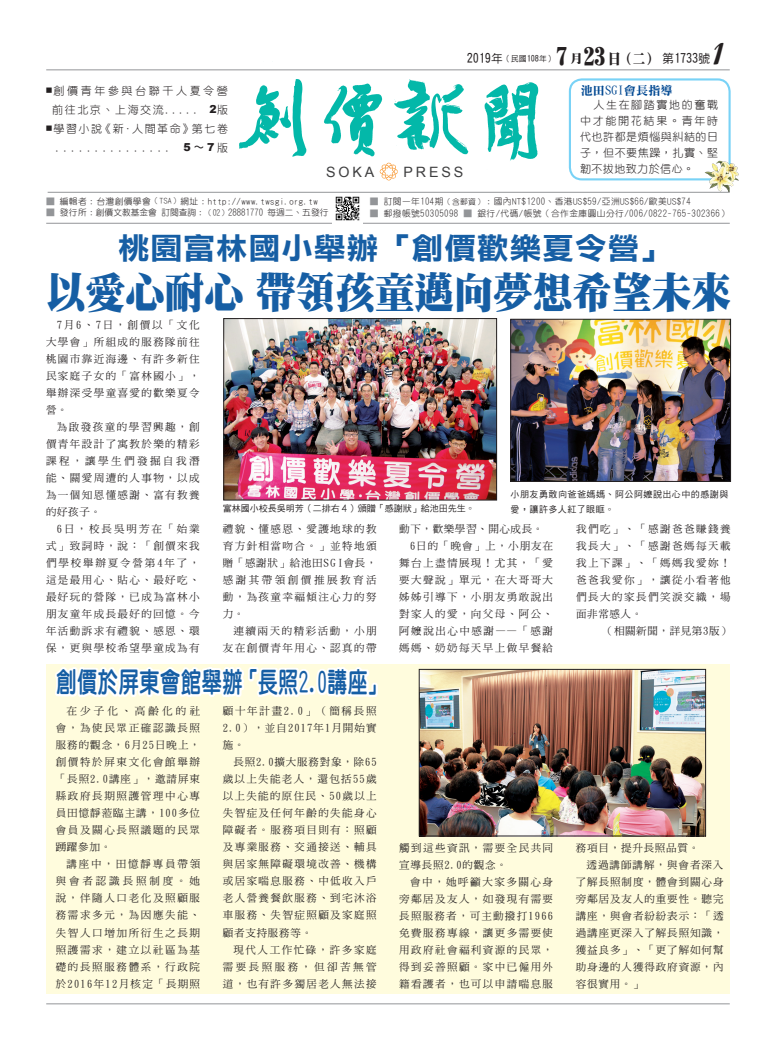
<style>
.page{position:relative;width:776px;height:1051px;background:#fff}
.page>*{position:absolute;margin:0;border:0;box-sizing:border-box;transform-origin:0 0}
.t1{font:42.6px "DF Ming UB HK BF";letter-spacing:-.005em;color:#165ea4;scale:.93 1}
.t2{font:30px "Script MT Bold";color:#231f20}
.t3{font:29.9px "DF Li Hei Bd WIN BF";letter-spacing:.02em;color:#165ea4;scale:1.07 1}
.t4{font:27.1px "DF Li Yuan Bd WIN BF";letter-spacing:.04em;color:#165ea4;scale:.74 1}
.t5{font:14.2px "Arial";letter-spacing:.2em;color:#3e3e3f}
.t6{font:12px "DF Hei Md HK BF";color:#231f20}
.t7{font:12px "DF Li Song Bd WIN BF";letter-spacing:.02em;color:#014892}
.t8{font:11px/16px "DF Yuan Lt HK BF";letter-spacing:.145em;color:#231f20;text-align:justify}
.t9{font:11px/19px "DF Yuan Lt HK BF";letter-spacing:.235em;color:#231f20;text-align:center}
.t10{font:10.5px/17px "DF Ming Md HK BF";letter-spacing:.135em;color:#231f20;text-align:justify}
.t11{font:10.5px "DF Ming Md HK BF";letter-spacing:.09em;color:#231f20}
.t12{font:10.5px "DF Ming Md HK BF";letter-spacing:.06em;color:#231f20}
.t13{font:10.5px "DF Ming Md HK BF";letter-spacing:.095em;color:#231f20}
.t14{font:10.5px "DF Ming Md HK BF";letter-spacing:.075em;color:#231f20}
.t15{font:9px/14.3px "DF Hei Md HK BF";letter-spacing:.05em;color:#231f20}
.t16{font:9px "DF Hei Md HK BF";color:#231f20}
.t17{font:8.7px "DF Yuan Lt HK BF";letter-spacing:.05em;color:#231f20}
.t18{font:8.7px "DF Yuan Lt HK BF";color:#231f20}
.t19{font:8px "DF Hei Md HK BF";color:#231f20}
.s1{font-size:12px}
.s2{font-family:"DF Ming UB HK BF";font-size:23.6px}
.s3{font-family:"DF Ming UB HK BF"}
.s4{font-family:"DF Ming UB HK BF";font-size:14.4px}
.s5{font-size:6px}
.s6{font-family:"Arial";font-weight:900}
.s7{font-family:"Li Hei Pro"}
.s8{color:#939598}
.s9{font-size:7.7px}
</style>
<div class="page">
<hr style="left:46px;top:1003px;width:683px;height:1px;background:#939598">
<div style="left:569px;top:78px;width:161px;height:102px;border:2px solid #79d2f6;border-radius:12px"></div>
<img style="left:235px;top:70px;width:308px;height:93px">
<hr style="left:46px;top:69px;width:683px;height:1px;background:#939598">
<img style="left:716px;top:159px;width:23px;height:22px">
<div style="left:46px;top:663px;width:683px;height:330px;background:#fffcdd"></div>
<svg style="left:51px;top:663px;width:329px;height:34px"></svg>
<img style="left:421px;top:671px;width:282px;height:163px">
<div style="left:419px;top:669px;width:286px;height:167px;border:1px solid #231f20"></div>
<img style="left:226px;top:320px;width:268px;height:178px">
<div style="left:224px;top:318px;width:272px;height:182px;border:1px solid #231f20"></div>
<svg style="left:46px;top:163px;width:689px;height:61px"></svg>
<img style="left:512px;top:321px;width:216px;height:158px">
<div style="left:510px;top:319px;width:220px;height:162px;border:1px solid #231f20"></div>
<h2 class="t2" style="left:712px;top:35px;width:13px">1</h2>
<p class="t8" style="left:580px;top:97px;width:140px;text-indent:13px">人生在腳踏實地的奮戰中才能開花結果。青年時代也許都是煩惱與糾結的日子，但不要焦躁，扎實、堅韌不拔地致力於信心。</p>
<p class="t19" style="left:466px;top:55px;width:89px"><span class="s1">2019年</span>（民國108年）</p>
<p class="t6" style="left:555px;top:53px;width:156px"><span class="s2">7</span> <span class="s3">月</span> <span class="s2">23</span> <span class="s4">日（二）</span>第1733號</p>
<p class="t7" style="left:580px;top:85px;width:93px">池田SGI會長指導</p>
<p class="t9" style="left:46px;top:81px;width:183px"><span class="s5">■</span>創價青年參與台聯千人夏令營前往北京、上海交流..... <span class="s6">2</span>版</p>
<p class="t8" style="left:46px;top:119px;width:183px;line-height:19px;text-align:right"><span class="s5">■</span>學習小說《新．人間革命》第七卷............... <span class="s6">5</span><span class="s7">～</span><span class="s6">7</span>版</p>
<h3 class="t5" style="left:326px;top:163px;width:50px">SOKA</h3>
<h3 class="t5" style="left:403px;top:163px;width:61px">PRESS</h3>
<p class="t17" style="left:370px;top:197px;width:322px"><span class="s8">■</span> 訂閱一年104期<span class="s9">（含郵資）</span>：國內NT$1200、香港US$59/亞洲US$66/歐美US$74</p>
<p class="t17" style="left:370px;top:208px;width:361px"><span class="s8">■</span> 郵撥帳號50305098 <span class="s8">■</span> 銀行/代碼/帳號（合作金庫圓山分行/006/0822-765-302366）</p>
<p class="t17" style="left:46px;top:197px;width:273px"><span class="s8">■</span> 編輯者：台灣創價學會<span class="s9">（TSA）</span>網址：http://www.twsgi.org.tw</p>
<p class="t18" style="left:46px;top:208px;width:284px"><span class="s8">■</span> 發行所：創價文教基金會 訂閱查詢：<span class="s9">（02）</span>28881770 每週二、五發行</p>
<h3 class="t3" style="left:118px;top:233px;width:519px">桃園富林國小舉辦「創價歡樂夏令營」</h3>
<h1 class="t1" style="left:46px;top:271px;width:738px">以愛心耐心帶領孩童邁向夢想希望未來</h1>
<p class="t10" style="left:46px;top:317px;width:155px;text-indent:11px">7月6、7日，創價以「文化大學會」所組成的服務隊前往桃園市靠近海邊、有許多新住民家庭子女的「富林國小」，舉辦深受學童喜愛的歡樂夏令營。</p>
<p class="t10" style="left:46px;top:419px;width:155px;text-indent:11px">為啟發孩童的學習興趣，創價青年設計了寓教於樂的精彩課程，讓學生們發掘自我潛能、關愛周遭的人事物，以成為一個知恩懂感謝、富有教養的好孩子。</p>
<p class="t10" style="left:46px;top:521px;width:155px;text-indent:11px">6日，校長吳明芳在「始業式」致詞時，說：「創價來我們學校舉辦夏令營第4年了，這是最用心、貼心、最好吃、最好玩的營隊，已成為富林小朋友童年成長最好的回憶。今年活動訴求有禮貌、感恩、環保，更與學校希望學童成為有</p>
<p class="t10" style="left:223px;top:520px;width:155px">禮貌、懂感恩、愛護地球的教育方針相當吻合。」並特地頒贈「感謝狀」給池田S G I會長，感謝其帶領創價推展教育活動，為孩童幸福傾注心力的努力。</p>
<p class="t15" style="left:510px;top:487px;width:219px">小朋友勇敢向爸爸媽媽、阿公阿嬤說出心中的感謝與愛，讓許多人紅了眼眶。</p>
<p class="t16" style="left:223px;top:504px;width:253px">富林國小校長吳明芳（二排右４）頒贈「感謝狀」給池田先生。</p>
<p class="t10" style="left:576px;top:520px;width:156px">我們吃」、「感謝爸爸賺錢養我長大」、「感謝爸媽每天載我上下課」、「媽媽我愛妳！爸爸我愛你」，讓從小看著他們長大的家長們笑淚交織，場面非常感人。</p>
<p class="t12" style="left:603px;top:625px;width:129px">（相關新聞，詳見第3版）</p>
<p class="t12" style="left:399px;top:523px;width:146px">動下，歡樂學習、開心成長。</p>
<p class="t13" style="left:410px;top:540px;width:145px">6日的「晚會」上，小朋友在</p>
<p class="t10" style="left:399px;top:554px;width:155px">舞台上盡情展現！尤其，「愛</p>
<p class="t10" style="left:399px;top:571px;width:155px">要大聲說」單元，在大哥哥大</p>
<p class="t10" style="left:399px;top:588px;width:155px">姊姊引導下，小朋友勇敢說出</p>
<p class="t10" style="left:399px;top:605px;width:155px">對家人的愛，向父母、阿公、</p>
<p class="t10" style="left:399px;top:622px;width:155px">阿嬤說出心中感謝——「感謝</p>
<p class="t10" style="left:399px;top:639px;width:155px">媽媽、奶奶每天早上做早餐給</p>
<p class="t10" style="left:223px;top:622px;width:155px;text-align:right">連續兩天的精彩活動，小朋友在創價青年用心、認真的帶</p>
<h3 class="t4" style="left:57px;top:668px;width:447px">創價於屏東會館舉辦「長照2.0講座」</h3>
<p class="t10" style="left:56px;top:702px;width:146px;text-indent:11px">在少子化、高齡化的社會，為使民眾正確認識長照服務的觀念，6月25日晚上，創價特於屏東文化會館舉辦「長照2.0講座」，邀請屏東縣政府長期照護管理中心專員田憶靜蒞臨主講，100多位會員及關心長照議題的民眾踴躍參加。</p>
<p class="t10" style="left:56px;top:855px;width:146px;text-indent:11px">講座中，田憶靜專員帶領與會者認識長照制度。她說，伴隨人口老化及照顧服務需求多元，為因應失能、失智人口增加所衍生之長期照護需求，建立以社區為基礎的長照服務體系，行政院於2016年12月核定「長期照</p>
<p class="t10" style="left:223px;top:702px;width:155px">顧十年計畫2.0」（簡稱長照2.0），並自2017年1月開始實施。</p>
<p class="t10" style="left:223px;top:753px;width:155px;text-indent:11px">長照2.0擴大服務對象，除65歲以上失能老人，還包括55歲以上失能的原住民、50歲以上失智症及任何年齡的失能身心障礙者。服務項目則有：照顧及專業服務、交通接送、輔具與居家無障礙環境改善、機構或居家喘息服務、中低收入戶老人營養餐飲服務、到宅沐浴車服務、失智症照顧及家庭照顧者支持服務等。</p>
<p class="t10" style="left:223px;top:940px;width:155px;text-indent:11px">現代人工作忙碌，許多家庭需要長照服務，但卻苦無管道，也有許多獨居老人無法接</p>
<p class="t10" style="left:399px;top:839px;width:155px">觸到這些資訊，需要全民共同宣導長照2.0的觀念。</p>
<p class="t10" style="left:399px;top:873px;width:155px;text-indent:11px">會中，她呼籲大家多關心身旁鄰居及友人，如發現有需要長照服務者，可主動撥打1966免費服務專線，讓更多需要使用政府社會福利資源的民眾，得到妥善照顧。家中已僱用外籍看護者，也可以申請喘息服</p>
<p class="t14" style="left:576px;top:842px;width:125px">務項目，提升長照品質。</p>
<p class="t13" style="left:586px;top:859px;width:138px">透過講師講解，與會者深入</p>
<p class="t11" style="left:576px;top:876px;width:149px">了解長照制度，體會到關心身</p>
<p class="t11" style="left:576px;top:893px;width:149px">旁鄰居及友人的重要性。聽完</p>
<p class="t11" style="left:576px;top:910px;width:149px">講座，與會者紛紛表示：「透</p>
<p class="t11" style="left:576px;top:927px;width:149px">過講座更深入了解長照知識，</p>
<p class="t11" style="left:576px;top:944px;width:149px">獲益良多」、「更了解如何幫</p>
<p class="t11" style="left:576px;top:961px;width:149px">助身邊的人獲得政府資源，內</p>
<p class="t10" style="left:576px;top:975px;width:68px">容很實用。」</p>
</div>
